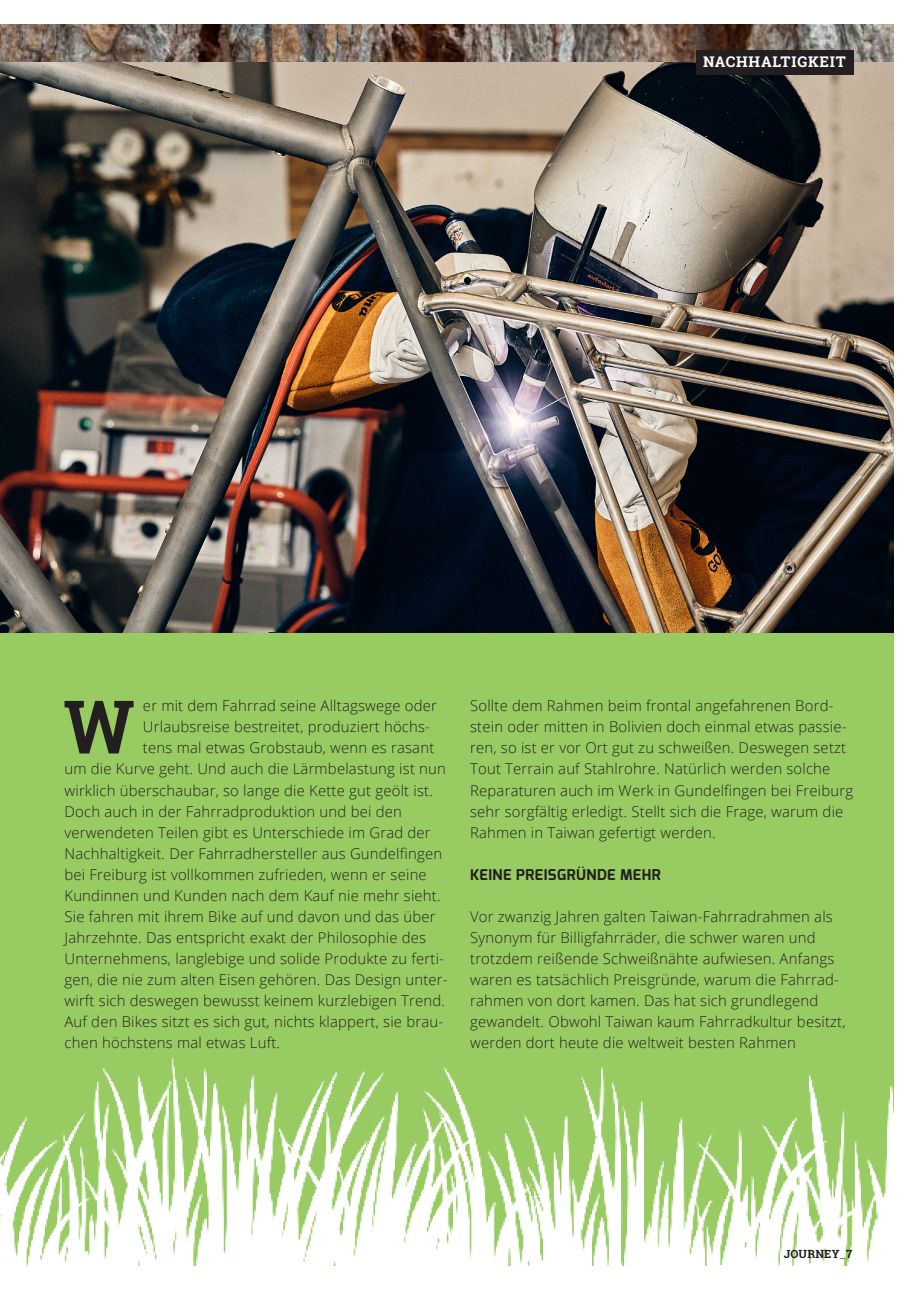
<style>
.page{position:relative;width:918px;height:1290px;background:#fff}
.page>*{position:absolute;margin:0;border:0;box-sizing:border-box;transform-origin:0 0}
.TT_Fliess_OpenSans_l{font:700 74.02px "Roboto Slab";color:#231f20}
.TT_Fliess_OpenSans_l-2{font:300 14.88px/21px "Open Sans";letter-spacing:.015em;color:#231f20}
.TT_Subhead_Exo_bd_8{font:700 14.88px "Exo";letter-spacing:.03em;color:#231f20}
.TT_Einleit_OpenSans{font:700 14.88px "Roboto Slab";letter-spacing:.055em;color:#fff}
.TT_Fliess_OpenSans_l-3{font:700 11.38px "Roboto Slab";letter-spacing:.01em;color:#231f20}
.s1{font-weight:300}
</style>
<div class="page">
<div style="left:0;top:25px;width:893px;height:1240px;background:#98cc63"></div>
<img style="left:0;top:25px;width:893px;height:37px">
<img style="left:0;top:62px;width:893px;height:570px">
<img style="left:0;top:1049px;width:894px;height:217px">
<div style="left:695px;top:50px;width:158px;height:24px;background:#231f20"></div>
<p class="TT_Einleit_OpenSans" style="left:703px;top:52px;width:144px">NACHHALTIGKEIT</p>
<p class="TT_Fliess_OpenSans_l" style="left:63px;top:676px;width:73px">W</p>
<p class="TT_Fliess_OpenSans_l-2" style="left:143px;top:695px;width:295px">er mit dem Fahrrad seine Alltagswege oder</p>
<p class="TT_Fliess_OpenSans_l-2" style="left:143px;top:716px;width:288px">Urlaubsreise bestreitet, produziert höchs-</p>
<p class="TT_Fliess_OpenSans_l-2" style="left:143px;top:737px;width:293px">tens mal etwas Grobstaub, wenn es rasant</p>
<p class="TT_Fliess_OpenSans_l-2" style="left:64px;top:758px;width:383px">um die Kurve geht. Und auch die Lärmbelastung ist nun</p>
<p class="TT_Fliess_OpenSans_l-2" style="left:64px;top:779px;width:370px">wirklich überschaubar, so lange die Kette gut geölt ist.</p>
<p class="TT_Fliess_OpenSans_l-2" style="left:64px;top:800px;width:339px">Doch auch in der Fahrradproduktion und bei den</p>
<p class="TT_Fliess_OpenSans_l-2" style="left:64px;top:821px;width:368px">verwendeten Teilen gibt es Unterschiede im Grad der</p>
<p class="TT_Fliess_OpenSans_l-2" style="left:64px;top:842px;width:379px">Nachhaltigkeit. Der Fahrradhersteller aus Gundelfingen</p>
<p class="TT_Fliess_OpenSans_l-2" style="left:64px;top:863px;width:364px">bei Freiburg ist vollkommen zufrieden, wenn er seine</p>
<p class="TT_Fliess_OpenSans_l-2" style="left:64px;top:884px;width:378px">Kundinnen und Kunden nach dem Kauf nie mehr sieht.</p>
<p class="TT_Fliess_OpenSans_l-2" style="left:64px;top:905px;width:373px">Sie fahren mit ihrem Bike auf und davon und das über</p>
<p class="TT_Fliess_OpenSans_l-2" style="left:64px;top:926px;width:363px">Jahrzehnte. Das entspricht exakt der Philosophie des</p>
<p class="TT_Fliess_OpenSans_l-2" style="left:64px;top:947px;width:381px">Unternehmens, langlebige und solide Produkte zu ferti-</p>
<p class="TT_Fliess_OpenSans_l-2" style="left:64px;top:968px;width:384px">gen, die nie zum alten Eisen gehören. Das Design unter-</p>
<p class="TT_Fliess_OpenSans_l-2" style="left:64px;top:989px;width:382px">wirft sich deswegen bewusst keinem kurzlebigen Trend.</p>
<p class="TT_Fliess_OpenSans_l-2" style="left:64px;top:1010px;width:380px">Auf den Bikes sitzt es sich gut, nichts klappert, sie brau-</p>
<p class="TT_Fliess_OpenSans_l-2" style="left:64px;top:1031px;width:217px">chen höchstens mal etwas Luft.</p>
<p class="TT_Fliess_OpenSans_l-2" style="left:470px;top:695px;width:384px">Sollte dem Rahmen beim frontal angefahrenen Bord&shy;stein oder mitten in Bolivien doch einmal etwas passie&shy;ren, so ist er vor Ort gut zu schweißen. Deswegen setzt Tout Terrain auf Stahlrohre. Natürlich werden solche Reparaturen auch im Werk in Gundelfingen bei Freiburg sehr sorgfältig erledigt. Stellt sich die Frage, warum die Rahmen in Taiwan gefertigt werden.</p>
<p class="TT_Subhead_Exo_bd_8" style="left:470px;top:864px;width:192px">KEINE PREISGRÜNDE MEHR</p>
<p class="TT_Fliess_OpenSans_l-2" style="left:470px;top:905px;width:377px">Vor zwanzig Jahren galten Taiwan-Fahrradrahmen als Synonym für Billigfahrräder, die schwer waren und trotzdem reißende Schweißnähte aufwiesen. Anfangs waren es tatsächlich Preisgründe, warum die Fahrrad&shy;rahmen von dort kamen. Das hat sich grundlegend gewandelt. Obwohl Taiwan kaum Fahrradkultur besitzt, werden dort heute die weltweit besten Rahmen</p>
<p class="TT_Fliess_OpenSans_l-3" style="left:783px;top:1245px;width:70px">JOURNEY<span class="s1">_</span>7</p>
</div>
